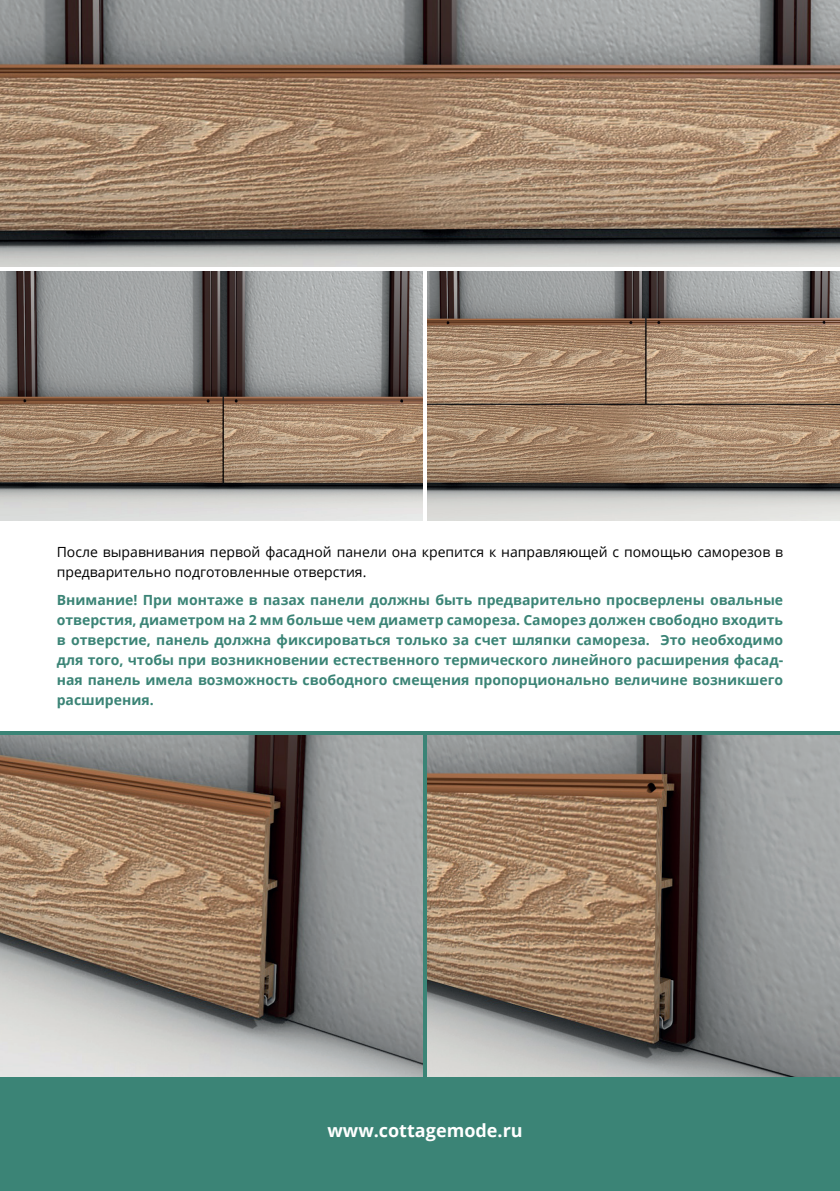
<style>
.page{position:relative;width:840px;height:1191px;background:#fff}
.page>*{position:absolute;margin:0;border:0;box-sizing:border-box;transform-origin:0 0}
.t1{font:700 18px "Open Sans";color:#fff}
.t2{font:700 14px/20px "Open Sans";color:#3b8476;text-align:justify}
.t3{font:14px/20px "Open Sans";color:#000}
</style>
<div class="page">
<img style="left:0;top:0;width:839px;height:266px">
<img style="left:0;top:272px;width:422px;height:248px">
<img style="left:427px;top:272px;width:412px;height:248px">
<img style="left:0;top:735px;width:422px;height:342px">
<img style="left:427px;top:735px;width:412px;height:342px">
<div style="left:0;top:1077px;width:839px;height:114px;background:#3b8476"></div>
<p class="t3" style="left:57px;top:541px;width:727px">После выравнивания первой фасадной панели она крепится к направляющей с помощью саморезов в предварительно подготовленные отверстия.</p>
<p class="t2" style="left:57px;top:589px;width:727px">Внимание! При монтаже в пазах панели должны быть предварительно просверлены овальные отверстия, диаметром на 2 мм больше чем диаметр самореза. Саморез должен свободно входить в отверстие, панель должна фиксироваться только за счет шляпки самореза. Это необходимо для того, чтобы при возникновении естественного термического линейного расширения фасад&shy;ная панель имела возможность свободного смещения пропорционально величине возникшего расширения.</p>
<p class="t1" style="left:327px;top:1117px;width:197px">www.cottagemode.ru</p>
</div>
